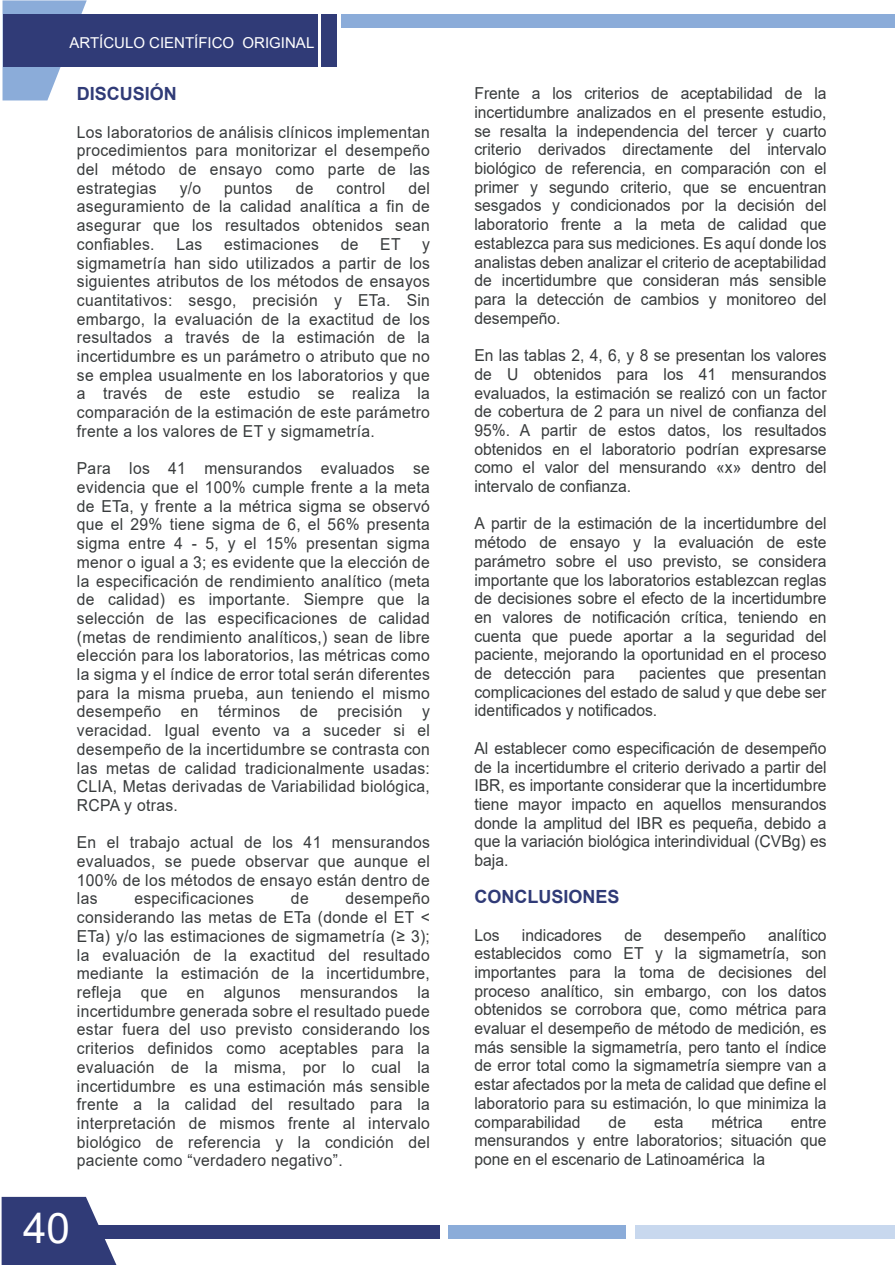
<style>
.page{position:relative;width:895px;height:1265px;background:#fff}
.page>*{position:absolute;margin:0;border:0;box-sizing:border-box;transform-origin:0 0}
.t1{font:42.15px "Arial";color:#fff}
.t2{font:700 18.15px "Arial";color:#303b77}
.t3{font:16.5px/18.8px "Arial";color:#383b3c;text-align:justify;scale:.95 1}
.t4{font:16.5px "Arial";letter-spacing:.02em;color:#383b3c;scale:.95 1}
.t5{font:15px "Arial";color:#fff}
</style>
<div class="page">
<svg style="left:3px;top:0;width:84px;height:100px"></svg>
<div style="left:3px;top:14px;width:315px;height:52px;background:#303b77"></div>
<div style="left:321px;top:14px;width:15px;height:52px;background:#303b77"></div>
<div style="left:341px;top:14px;width:553px;height:14px;background:#8bacd9"></div>
<div style="left:86px;top:1224px;width:354px;height:14px;background:#303b77"></div>
<div style="left:448px;top:1224px;width:177px;height:14px;background:#8bacd9"></div>
<div style="left:635px;top:1224px;width:259px;height:14px;background:#c8d8ee"></div>
<svg style="left:2px;top:1196px;width:114px;height:68px"></svg>
<p class="t5" style="left:69px;top:32px;width:246px">ARTÍCULO CIENTÍFICO ORIGINAL</p>
<p class="t2" style="left:77px;top:81px;width:102px">DISCUSIÓN</p>
<p class="t3" style="left:77px;top:122px;width:373px">Los laboratorios de análisis clínicos implementan procedimientos para monitorizar el desempeño del método de ensayo como parte de las estrategias</p>
<p class="t3" style="left:180px;top:178px;width:24px">y/o</p>
<p class="t3" style="left:224px;top:178px;width:53px">puntos</p>
<p class="t3" style="left:296px;top:178px;width:20px">de</p>
<p class="t4" style="left:336px;top:176px;width:53px">control</p>
<p class="t3" style="left:77px;top:178px;width:373px;text-indent:331px">del aseguramiento de la calidad analítica a fin de asegurar que los resultados obtenidos sean confiables.</p>
<p class="t3" style="left:176px;top:234px;width:29px">Las</p>
<p class="t4" style="left:224px;top:233px;width:101px">estimaciones</p>
<p class="t3" style="left:341px;top:234px;width:20px">de</p>
<p class="t3" style="left:380px;top:234px;width:23px">ET</p>
<p class="t3" style="left:77px;top:234px;width:373px;text-indent:345px">y sigmametría han sido utilizados a partir de los siguientes atributos de los métodos de ensayos cuantitativos: sesgo, precisión y ETa. Sin embargo, la evaluación de la exactitud de los resultados a través de la estimación de la incertidumbre es un parámetro o atributo que no se emplea usualmente en los laboratorios y que a través de este estudio se realiza la comparación de la estimación de este parámetro frente a los valores de ET y sigmametría.</p>
<p class="t3" style="left:77px;top:459px;width:373px">Para los 41 mensurandos evaluados se evidencia que el 100% cumple frente a la meta de ETa, y frente a la métrica sigma se observó que el 29% tiene sigma de 6, el 56% presenta sigma entre 4 - 5, y el 15% presentan sigma menor o igual a 3; es evidente que la elección de la especificación de rendimiento analítico (meta de calidad) es importante. Siempre que la selección de las especificaciones de calidad (metas de rendimiento analíticos,) sean de libre elección para los laboratorios, las métricas como la sigma y el índice de error total serán diferentes para la misma prueba, aun teniendo el mismo desempeño en términos de precisión y veracidad. Igual evento va a suceder si el desempeño de la incertidumbre se contrasta con las metas de calidad tradicionalmente usadas:<br>CLIA, Metas derivadas de Variabilidad biológica, RCPA y otras.</p>
<p class="t3" style="left:77px;top:833px;width:373px">En el trabajo actual de los 41 mensurandos evaluados, se puede observar que aunque el 100% de los métodos de ensayo están dentro de las</p>
<p class="t4" style="left:134px;top:887px;width:127px">especificaciones</p>
<p class="t3" style="left:291px;top:889px;width:20px">de</p>
<p class="t3" style="left:77px;top:889px;width:373px;text-indent:269px">desempeño considerando las metas de ETa (donde el ET &lt; ETa) y/o las estimaciones de sigmametría (≥ 3); la evaluación de la exactitud del resultado mediante la estimación de la incertidumbre, refleja que en algunos mensurandos la incertidumbre generada sobre el resultado puede estar fuera del uso previsto considerando los criterios definidos como aceptables para la evaluación de la misma, por lo cual la incertidumbre es una estimación más sensible frente a la calidad del resultado para la interpretación de mismos frente al intervalo biológico de referencia y la condición del paciente como “verdadero negativo”.</p>
<h1 class="t1" style="left:23px;top:1199px;width:48px">40</h1>
<p class="t3" style="left:474px;top:84px;width:372px">Frente a los criterios de aceptabilidad de la incertidumbre analizados en el presente estudio, se resalta la independencia del tercer y cuarto criterio derivados directamente del intervalo biológico de referencia, en comparación con el primer y segundo criterio, que se encuentran sesgados y condicionados por la decisión del laboratorio frente a la meta de calidad que establezca para sus mediciones. Es aquí donde los analistas deben analizar el criterio de aceptabilidad de incertidumbre que consideran más sensible para la detección de cambios y monitoreo del desempeño.</p>
<p class="t3" style="left:474px;top:346px;width:372px">En las tablas 2, 4, 6, y 8 se presentan los valores de U obtenidos para los 41 mensurandos evaluados, la estimación se realizó con un factor de cobertura de 2 para un nivel de confianza del 95%. A partir de estos datos, los resultados obtenidos en el laboratorio podrían expresarse como el valor del mensurando «x» dentro del intervalo de confianza.</p>
<p class="t3" style="left:474px;top:514px;width:372px">A partir de la estimación de la incertidumbre del método de ensayo y la evaluación de este parámetro sobre el uso previsto, se considera importante que los laboratorios establezcan reglas de decisiones sobre el efecto de la incertidumbre en valores de notificación crítica, teniendo en cuenta que puede aportar a la seguridad del paciente, mejorando la oportunidad en el proceso de detección para</p>
<p class="t3" style="left:474px;top:663px;width:372px;text-indent:165px">pacientes que presentan complicaciones del estado de salud y que debe ser identificados y notificados.</p>
<p class="t3" style="left:474px;top:738px;width:372px">Al establecer como especificación de desempeño de la incertidumbre el criterio derivado a partir del IBR, es importante considerar que la incertidumbre tiene mayor impacto en aquellos mensurandos donde la amplitud del IBR es pequeña, debido a que la variación biológica interindividual (CVBg) es baja.</p>
<p class="t2" style="left:474px;top:883px;width:147px">CONCLUSIONES</p>
<p class="t3" style="left:474px;top:925px;width:28px">Los</p>
<p class="t3" style="left:522px;top:925px;width:86px">indicadores</p>
<p class="t3" style="left:624px;top:925px;width:20px">de</p>
<p class="t3" style="left:664px;top:925px;width:88px">desempeño</p>
<p class="t3" style="left:474px;top:925px;width:372px;text-indent:294px">analítico establecidos como ET y la sigmametría, son importantes para la toma de decisiones del proceso analítico, sin embargo, con los datos obtenidos se corrobora que, como métrica para evaluar el desempeño de método de medición, es más sensible la sigmametría, pero tanto el índice de error total como la sigmametría siempre van a estar afectados por la meta de calidad que define el laboratorio para su estimación, lo que minimiza la comparabilidad</p>
<p class="t3" style="left:608px;top:1112px;width:20px">de</p>
<p class="t3" style="left:654px;top:1112px;width:33px">esta</p>
<p class="t3" style="left:711px;top:1112px;width:56px">métrica</p>
<p class="t3" style="left:474px;top:1112px;width:372px;text-indent:316px">entre mensurandos y entre laboratorios; situación que pone en el escenario de Latinoamérica la</p>
</div>
